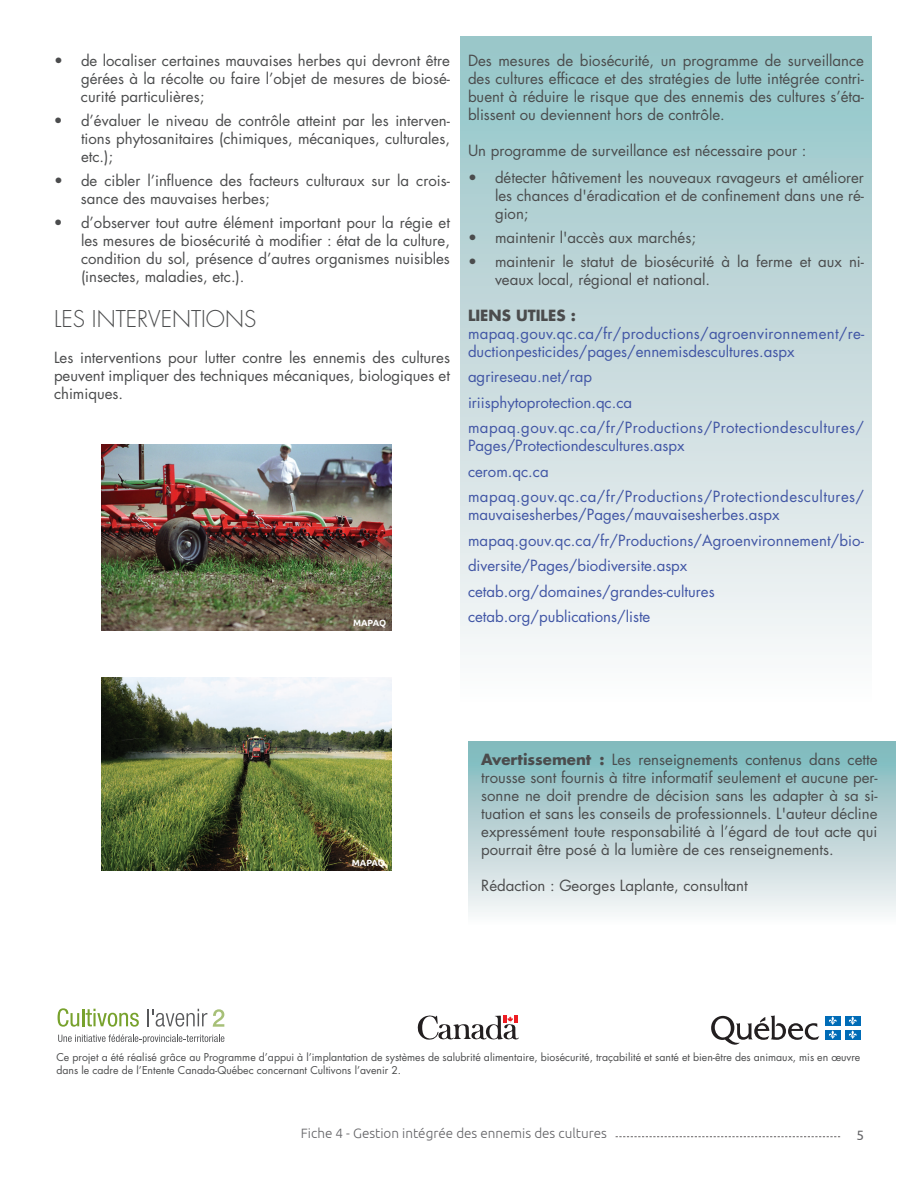
<style>
.page{position:relative;width:918px;height:1188px;background:#fff}
.page>*{position:absolute;margin:0;border:0;box-sizing:border-box;transform-origin:0 0}
.t1{font:300 22.5px "Futura";color:#4b4c4d}
.t2{font:15px/18px "Futura";color:#4b4c4d;text-align:justify}
.t3{font:15px/25.5px "Futura";color:#4156a5}
.t4{font:15px/25.5px "Futura";letter-spacing:.03em;color:#4156a5}
.t5{font:700 15px "Futura";color:#4b4c4d}
.t6{font:300 13.5px "Ubuntu";color:#636366}
.t7{font:13.5px "Ubuntu";color:#636366}
.t8{font:10.5px/12.6px "Futura";color:#4b4c4d}
.t9{font:700 9px "Ubuntu";letter-spacing:-.015em;color:#fff}
.s1{font-weight:700}
</style>
<div class="page">
<div style="left:460px;top:37px;width:412px;height:667px;background:linear-gradient(to bottom,#95c3c6,#fdf9fa)"></div>
<svg style="left:616px;top:1136px;width:224px;height:1px"></svg>
<div style="left:468px;top:741px;width:428px;height:184px;background:linear-gradient(to bottom,#7cb5b9,#fcf7f8)"></div>
<svg style="left:418px;top:1015px;width:101px;height:25px"></svg>
<svg style="left:213px;top:1009px;width:11px;height:18px"></svg>
<svg style="left:58px;top:1008px;width:81px;height:19px"></svg>
<svg style="left:148px;top:1009px;width:59px;height:18px"></svg>
<svg style="left:58px;top:1034px;width:166px;height:10px"></svg>
<svg style="left:711px;top:1015px;width:108px;height:30px"></svg>
<div style="left:825px;top:1016px;width:15px;height:9px;background:#006cb7"></div>
<div style="left:845px;top:1016px;width:15px;height:9px;background:#006cb7"></div>
<div style="left:825px;top:1030px;width:15px;height:9px;background:#006cb7"></div>
<svg style="left:829px;top:1016px;width:8px;height:23px"></svg>
<div style="left:845px;top:1030px;width:15px;height:9px;background:#006cb7"></div>
<svg style="left:849px;top:1016px;width:8px;height:23px"></svg>
<img style="left:102px;top:677px;width:289px;height:194px">
<img style="left:102px;top:445px;width:289px;height:185px">
<p class="t2" style="left:81px;top:51px;width:371px;text-indent:-27px">• de localiser certaines mauvaises herbes qui devront être gérées à la récolte ou faire l’objet de mesures de biosé&shy;curité particulières;</p>
<p class="t2" style="left:81px;top:111px;width:371px;text-indent:-27px">• d’évaluer le niveau de contrôle atteint par les interven&shy;tions phytosanitaires (chimiques, mécaniques, culturales, etc.);</p>
<p class="t2" style="left:81px;top:171px;width:370px;text-indent:-27px">• de cibler l’influence des facteurs culturaux sur la crois&shy;sance des mauvaises herbes;</p>
<p class="t2" style="left:81px;top:213px;width:371px;text-indent:-27px">• d’observer tout autre élément important pour la régie et les mesures de biosécurité à modifier : état de la culture, condition du sol, présence d’autres organismes nuisibles (insectes, maladies, etc.).</p>
<h1 class="t1" style="left:54px;top:304px;width:204px">LES INTERVENTIONS</h1>
<p class="t2" style="left:54px;top:348px;width:398px">Les interventions pour lutter contre les ennemis des cultures peuvent impliquer des techniques mécaniques, biologiques et chimiques.</p>
<p class="t9" style="left:353px;top:617px;width:35px">MAPAQ</p>
<p class="t2" style="left:468px;top:51px;width:398px">Des mesures de biosécurité, un programme de surveillance des cultures efficace et des stratégies de lutte intégrée contri&shy;buent à réduire le risque que des ennemis des cultures s’éta&shy;blissent ou deviennent hors de contrôle.</p>
<p class="t2" style="left:468px;top:141px;width:340px">Un programme de surveillance est nécessaire pour :</p>
<p class="t2" style="left:495px;top:168px;width:371px;text-indent:-27px">• détecter hâtivement les nouveaux ravageurs et améliorer les chances d'éradication et de confinement dans une ré&shy;gion;</p>
<p class="t2" style="left:468px;top:228px;width:230px">• maintenir l'accès aux marchés;</p>
<p class="t2" style="left:495px;top:252px;width:370px;text-indent:-27px">• maintenir le statut de biosécurité à la ferme et aux ni&shy;veaux local, régional et national.</p>
<p class="t5" style="left:468px;top:305px;width:109px">LIENS UTILES :</p>
<p class="t3" style="left:468px;top:324px;width:398px;line-height:18px">mapaq.gouv.qc.ca/fr/productions/agroenvironnement/re&shy;ductionpesticides/pages/ennemisdescultures.aspx</p>
<p class="t4" style="left:468px;top:364px;width:398px">agrireseau.net/rap<br>iriisphytoprotection.qc.ca mapaq.gouv.qc.ca/fr/Productions/Protectiondescultures/</p>
<p class="t4" style="left:468px;top:433px;width:398px">Pages/Protectiondescultures.aspx<br>cerom.qc.ca mapaq.gouv.qc.ca/fr/Productions/Protectiondescultures/</p>
<p class="t3" style="left:468px;top:502px;width:397px">mauvaisesherbes/Pages/mauvaisesherbes.aspx mapaq.gouv.qc.ca/fr/Productions/Agroenvironnement/bio&shy;diversite/Pages/biodiversite.aspx cetab.org/domaines/grandes-cultures cetab.org/publications/liste</p>
<p class="t9" style="left:352px;top:858px;width:35px">MAPAQ</p>
<p class="t2" style="left:481px;top:750px;width:398px"><span class="s1">Avertissement :</span> Les renseignements contenus dans cette trousse sont fournis à titre informatif seulement et aucune per&shy;sonne ne doit prendre de décision sans les adapter à sa si&shy;tuation et sans les conseils de professionnels. L'auteur décline expressément toute responsabilité à l’égard de tout acte qui pourrait être posé à la lumière de ces renseignements.</p>
<p class="t2" style="left:481px;top:876px;width:268px">Rédaction : Georges Laplante, consultant</p>
<p class="t8" style="left:56px;top:1051px;width:806px">Ce projet a été réalisé grâce au Programme d’appui à l’implantation de systèmes de salubrité alimentaire, biosécurité, traçabilité et santé et bien-être des animaux, mis en œuvre dans le cadre de l’Entente Canada-Québec concernant Cultivons l’avenir 2.</p>
<p class="t6" style="left:301px;top:1125px;width:308px">Fiche 4 - Gestion intégrée des ennemis des cultures</p>
<p class="t7" style="left:856px;top:1127px;width:9px">5</p>
</div>
